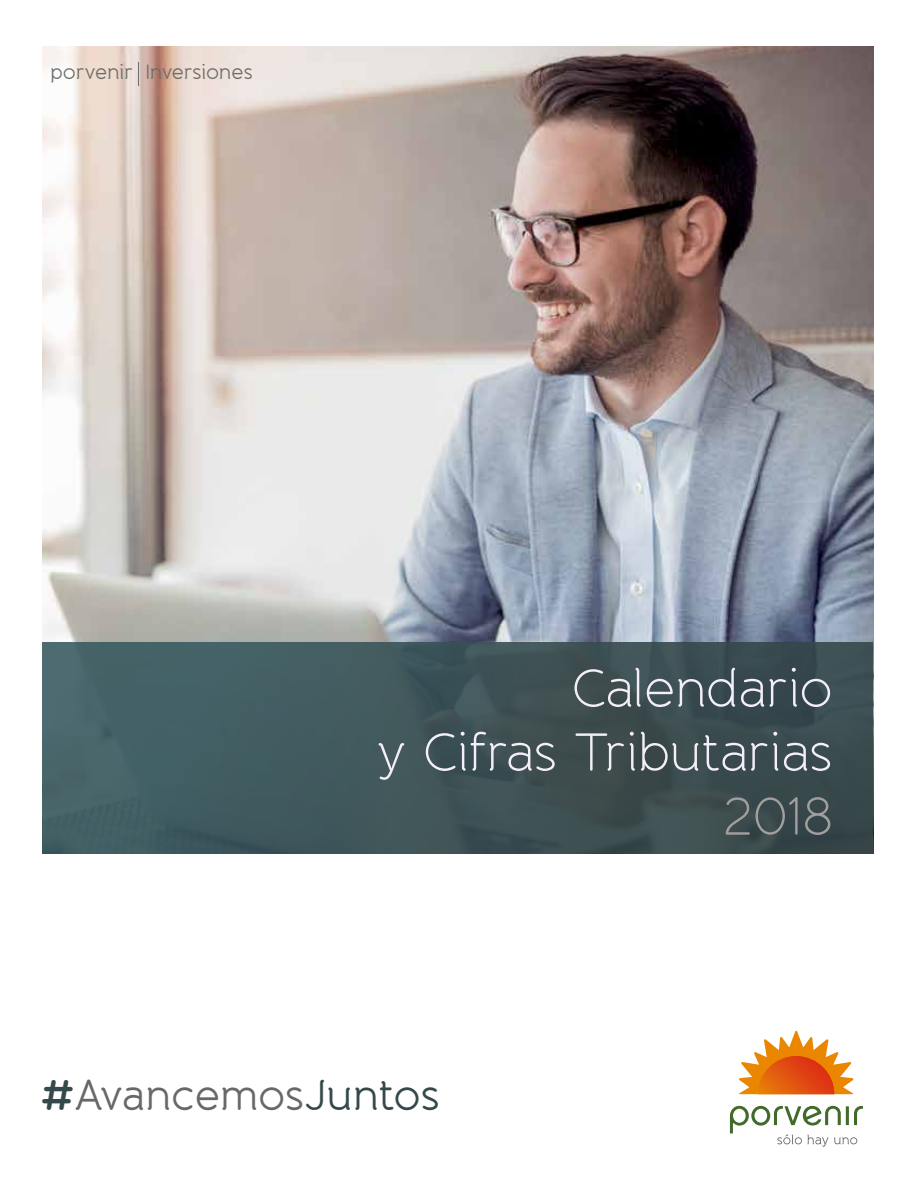
<style>
.page{position:relative;width:918px;height:1188px;background:#fff}
.page>*{position:absolute;margin:0;border:0;box-sizing:border-box;transform-origin:0 0}
.t1{font:300 53.25px/63.9px "Banda";letter-spacing:-.005em;color:#f3eef7;text-align:right}
.t2{font:300 53.25px "Banda";color:#a19e9d}
.t3{font:43.35px "Banda";letter-spacing:-.02em;color:#696769}
.t4{font:20.7px "Banda";letter-spacing:-.01em;color:#6d6d6c}
.s1{font-weight:600;color:#35484a}
.s2{color:#35484a}
</style>
<div class="page">
<svg style="left:739px;top:1031px;width:114px;height:63px"></svg>
<svg style="left:730px;top:1106px;width:133px;height:41px"></svg>
<img style="left:42px;top:46px;width:831px;height:597px">
<svg style="left:138px;top:62px;width:1px;height:23px"></svg>
<div style="left:42px;top:643px;width:831px;height:210px;background:linear-gradient(to right,#466469,#384548)"></div>
<p class="t4" style="left:50px;top:59px;width:205px">porvenir Inversiones</p>
<p class="t1" style="left:376px;top:656px;width:458px">Calendario<br>y Cifras Tributarias</p>
<p class="t2" style="left:724px;top:784px;width:110px">2018</p>
<p class="t3" style="left:41px;top:1069px;width:401px"><span class="s1">#</span>Avancemos<span class="s2">Juntos</span></p>
</div>
